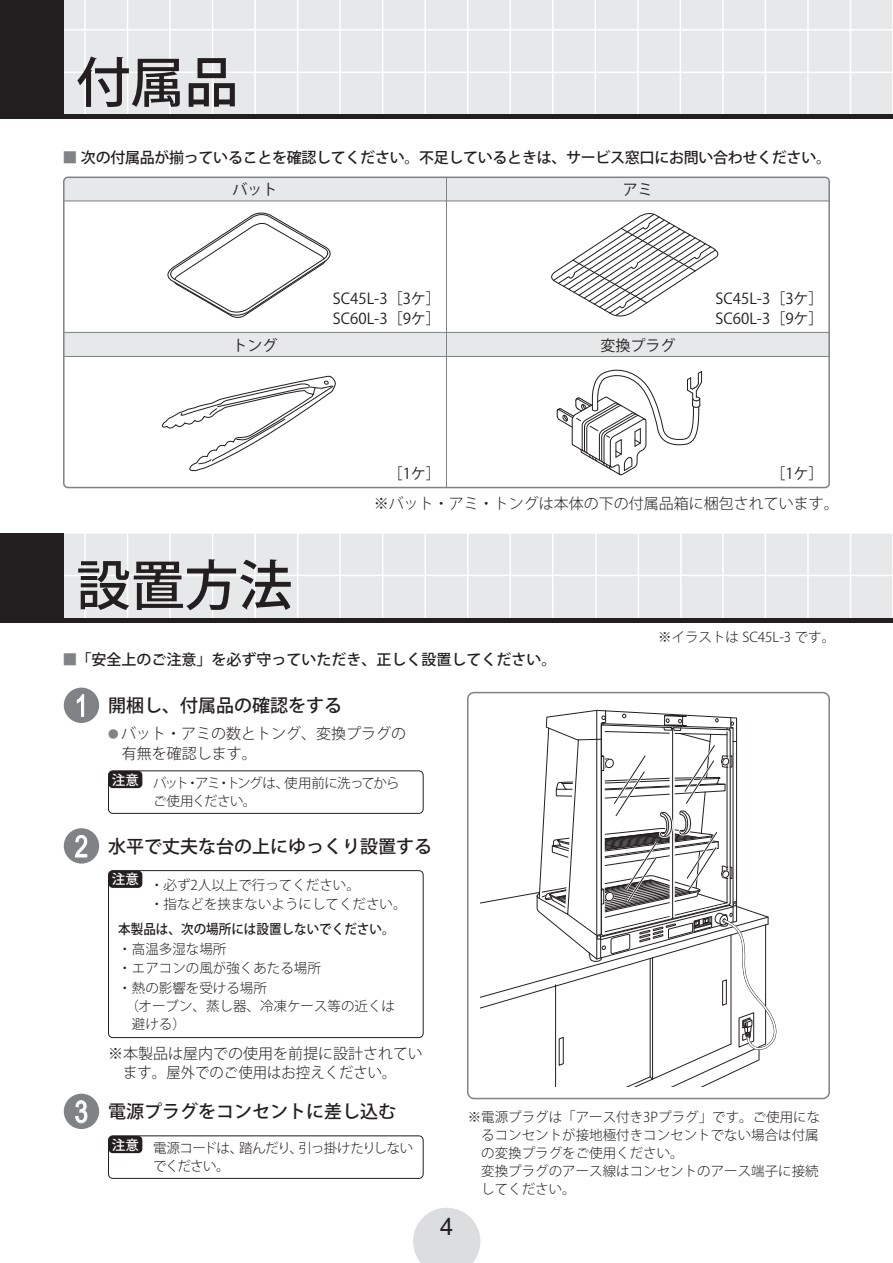
<style>
.page{position:relative;width:893px;height:1263px;background:#fff}
.page>*{position:absolute;margin:0;border:0;box-sizing:border-box;transform-origin:0 0}
.t1{font:500 54px "Koz Go Pr 6 N";color:#231f20}
.t2{font:30px "Arial";color:#fff;scale:.8 1}
.t3{font:24px "Arial";color:#231f20}
.t4{font:500 18px "Koz Go Pr 6 N";color:#231f20}
.t5{font:300 15px/19.5px "Koz Go Pr 6 N";color:#231f20}
.t6{font:15px/19.5px "Koz Go Pr 6 N";color:#231f20}
.t7{font:500 15px/32.2px "Koz Go Pr 6 N";letter-spacing:-.02em;color:#231f20}
.t8{font:500 15px "Koz Go Pr 6 N";color:#231f20}
.t9{font:300 13.5px/18px "Koz Go Pr 6 N";color:#231f20}
.t10{font:300 13.5px/18px "Koz Go Pr 6 N";letter-spacing:-.04em;color:#231f20}
.t11{font:300 13.5px/18px "Koz Go Pr 6 N";letter-spacing:-.05em;color:#231f20}
.t12{font:500 13.5px "Koz Go Pr 6 N";color:#231f20;scale:.93 1}
.t13{font:500 13.5px "Koz Go Pr 6 N";color:#fff}
.s1{color:#808285}
.s2{font-weight:400}
.s3{font-size:10.5px;color:#808285}
.s4{font-family:"Arial";font-weight:400;font-size:30px;color:#fff}
</style>
<div class="page">
<div style="left:64px;top:332px;width:765px;height:24px;background:#e7e8e9"></div>
<div style="left:64px;top:177px;width:765px;height:23px;background:#e7e8e9"></div>
<svg style="left:413px;top:1208px;width:67px;height:55px"></svg>
<hr style="left:64px;top:200px;width:765px;height:1px;background:#808285">
<hr style="left:446px;top:177px;width:1px;height:311px;background:#808285">
<div style="left:63px;top:177px;width:767px;height:311px;border:2px solid #808285;border-radius:4px"></div>
<hr style="left:64px;top:356px;width:765px;height:1px;background:#808285">
<hr style="left:64px;top:332px;width:765px;height:1px;background:#808285">
<div style="left:467px;top:692px;width:363px;height:407px;border:2px solid #808285;border-radius:6px"></div>
<svg style="left:167px;top:212px;width:164px;height:106px"></svg>
<svg style="left:551px;top:213px;width:168px;height:104px"></svg>
<svg style="left:162px;top:375px;width:174px;height:97px"></svg>
<svg style="left:480px;top:710px;width:297px;height:376px"></svg>
<svg style="left:556px;top:369px;width:147px;height:107px"></svg>
<div style="left:0;top:533px;width:893px;height:89px;background:#e7e8e9"></div>
<hr style="left:0;top:575px;width:893px;height:1px;background:#fff">
<hr style="left:0;top:532px;width:893px;height:2px;background:#fff">
<hr style="left:84px;top:525px;width:2px;height:97px;background:#fff">
<hr style="left:127px;top:525px;width:1px;height:97px;background:#fff">
<hr style="left:169px;top:525px;width:2px;height:97px;background:#fff">
<hr style="left:212px;top:525px;width:1px;height:97px;background:#fff">
<hr style="left:254px;top:525px;width:2px;height:97px;background:#fff">
<hr style="left:297px;top:525px;width:1px;height:97px;background:#fff">
<hr style="left:339px;top:525px;width:2px;height:97px;background:#fff">
<hr style="left:382px;top:525px;width:1px;height:97px;background:#fff">
<hr style="left:424px;top:525px;width:2px;height:97px;background:#fff">
<hr style="left:467px;top:525px;width:1px;height:97px;background:#fff">
<hr style="left:509px;top:525px;width:2px;height:97px;background:#fff">
<hr style="left:552px;top:525px;width:2px;height:97px;background:#fff">
<hr style="left:722px;top:525px;width:2px;height:97px;background:#fff">
<hr style="left:765px;top:525px;width:1px;height:97px;background:#fff">
<hr style="left:807px;top:525px;width:2px;height:97px;background:#fff">
<hr style="left:850px;top:525px;width:1px;height:97px;background:#fff">
<hr style="left:595px;top:525px;width:2px;height:97px;background:#fff">
<hr style="left:638px;top:525px;width:1px;height:97px;background:#fff">
<hr style="left:680px;top:525px;width:2px;height:97px;background:#fff">
<hr style="left:892px;top:525px;width:1px;height:97px;background:#fff">
<div style="left:0;top:533px;width:64px;height:89px;background:#231f20"></div>
<hr style="left:0;top:618px;width:893px;height:4px;background:#231f20">
<div style="left:0;top:0;width:893px;height:115px;background:#e7e8e9"></div>
<hr style="left:0;top:72px;width:893px;height:1px;background:#fff">
<hr style="left:0;top:29px;width:893px;height:2px;background:#fff">
<hr style="left:84px;top:0;width:2px;height:119px;background:#fff">
<hr style="left:127px;top:0;width:1px;height:119px;background:#fff">
<hr style="left:169px;top:0;width:2px;height:119px;background:#fff">
<hr style="left:212px;top:0;width:1px;height:119px;background:#fff">
<hr style="left:254px;top:0;width:2px;height:119px;background:#fff">
<hr style="left:297px;top:0;width:1px;height:119px;background:#fff">
<hr style="left:339px;top:0;width:2px;height:119px;background:#fff">
<hr style="left:382px;top:0;width:1px;height:119px;background:#fff">
<hr style="left:424px;top:0;width:2px;height:119px;background:#fff">
<hr style="left:467px;top:0;width:1px;height:119px;background:#fff">
<hr style="left:509px;top:0;width:2px;height:119px;background:#fff">
<hr style="left:552px;top:0;width:2px;height:119px;background:#fff">
<hr style="left:595px;top:0;width:1px;height:119px;background:#fff">
<hr style="left:637px;top:0;width:2px;height:119px;background:#fff">
<hr style="left:680px;top:0;width:1px;height:119px;background:#fff">
<hr style="left:722px;top:0;width:2px;height:119px;background:#fff">
<hr style="left:765px;top:0;width:1px;height:119px;background:#fff">
<hr style="left:807px;top:0;width:2px;height:119px;background:#fff">
<hr style="left:850px;top:0;width:1px;height:119px;background:#fff">
<hr style="left:892px;top:0;width:1px;height:119px;background:#fff">
<div style="left:0;top:0;width:64px;height:119px;background:#231f20"></div>
<hr style="left:0;top:115px;width:893px;height:4px;background:#231f20">
<div style="left:109px;top:871px;width:33px;height:17px;background:#231f20;border-radius:4px"></div>
<div style="left:109px;top:1136px;width:33px;height:17px;background:#231f20;border-radius:4px"></div>
<div style="left:64px;top:688px;width:35px;height:35px;background:#808285;border-radius:50%"></div>
<svg style="left:77px;top:694px;width:7px;height:23px"></svg>
<div style="left:64px;top:828px;width:35px;height:35px;background:#808285;border-radius:50%"></div>
<svg style="left:75px;top:835px;width:13px;height:23px"></svg>
<div style="left:64px;top:1094px;width:35px;height:35px;background:#808285;border-radius:50%"></div>
<svg style="left:75px;top:1100px;width:13px;height:23px"></svg>
<div style="left:109px;top:771px;width:33px;height:17px;background:#231f20;border-radius:4px"></div>
<div style="left:108px;top:770px;width:316px;height:44px;border:1px solid #231f20;border-radius:4px"></div>
<div style="left:108px;top:870px;width:316px;height:168px;border:1px solid #231f20;border-radius:4px"></div>
<div style="left:108px;top:1135px;width:316px;height:44px;border:1px solid #231f20;border-radius:4px"></div>
<h1 class="t1" style="left:77px;top:52px;width:163px">付属品</h1>
<p class="t7" style="left:233px;top:141px;width:600px;text-indent:-170px"><span class="s1">■</span> 次の付属品が揃っていることを確認してください。不足しているときは、サービス窓口にお問い合わせください。<span class="s2">バット</span></p>
<p class="t6" style="left:623px;top:180px;width:31px">アミ</p>
<p class="t6" style="left:333px;top:289px;width:109px">SC45L-3［3ケ］<br>SC60L-3［9ケ］</p>
<p class="t6" style="left:233px;top:336px;width:46px">トング</p>
<p class="t6" style="left:600px;top:336px;width:76px">変換プラグ</p>
<p class="t6" style="left:716px;top:289px;width:110px">SC45L-3［3ケ］<br>SC60L-3［9ケ］</p>
<p class="t6" style="left:388px;top:464px;width:55px">［1ケ］</p>
<p class="t6" style="left:770px;top:464px;width:55px">［1ケ］</p>
<h1 class="t1" style="left:77px;top:555px;width:217px">設置方法</h1>
<p class="t5" style="left:374px;top:494px;width:467px">※バット・アミ・トングは本体の下の付属品箱に梱包されています。</p>
<p class="t9" style="left:658px;top:628px;width:179px">※イラストは SC45L-3 です。</p>
<p class="t8" style="left:63px;top:651px;width:495px"><span class="s1">■</span>「安全上のご注意」を必ず守っていただき、正しく設置してください。</p>
<h2 class="t2" style="left:75px;top:685px;width:18px">1</h2>
<h3 class="t4" style="left:108px;top:696px;width:236px">開梱し、付属品の確認をする</h3>
<p class="t5" style="left:122px;top:724px;width:286px;text-indent:-14px"><span class="s3">●</span> バット・アミの数とトング、変換プラグの有無を確認します。</p>
<p class="t13" style="left:112px;top:772px;width:29px">注意</p>
<p class="t11" style="left:153px;top:775px;width:248px">バット・アミ・トングは、使用前に洗ってからご使用ください。</p>
<h3 class="t4" style="left:75px;top:836px;width:359px"><span class="s4">2</span> 水平で丈夫な台の上にゆっくり設置する</h3>
<p class="t9" style="left:150px;top:875px;width:258px;line-height:19.5px;text-indent:-38px"><sup>注意</sup> ・必ず2人以上で行ってください。<br>・指などを挟まないようにしてください。</p>
<p class="t12" style="left:118px;top:922px;width:299px">本製品は、次の場所には設置しないでください。</p>
<p class="t9" style="left:118px;top:939px;width:204px;line-height:19.5px">・高温多湿な場所<br>・エアコンの風が強くあたる場所・熱の影響を受ける場所</p>
<p class="t9" style="left:132px;top:997px;width:265px;text-indent:-6px">（オーブン、蒸し器、冷凍ケース等の近くは避ける）</p>
<h2 class="t2" style="left:75px;top:1091px;width:18px">3</h2>
<p class="t5" style="left:123px;top:1044px;width:301px;text-indent:-15px">※本製品は屋内での使用を前提に設計されています。屋外でのご使用はお控えください。</p>
<h3 class="t4" style="left:108px;top:1102px;width:290px">電源プラグをコンセントに差し込む</h3>
<p class="t10" style="left:153px;top:1139px;width:262px;text-indent:-41px"><sup>注意</sup> 電源コードは、踏んだり、引っ掛けたりしないでください。</p>
<h3 class="t3" style="left:440px;top:1210px;width:15px">4</h3>
<p class="t9" style="left:481px;top:1108px;width:340px;text-indent:-14px">※電源プラグは「アース付き3Pプラグ」です。ご使用になるコンセントが接地極付きコンセントでない場合は付属の変換プラグをご使用ください。<br>変換プラグのアース線はコンセントのアース端子に接続してください。</p>
</div>
